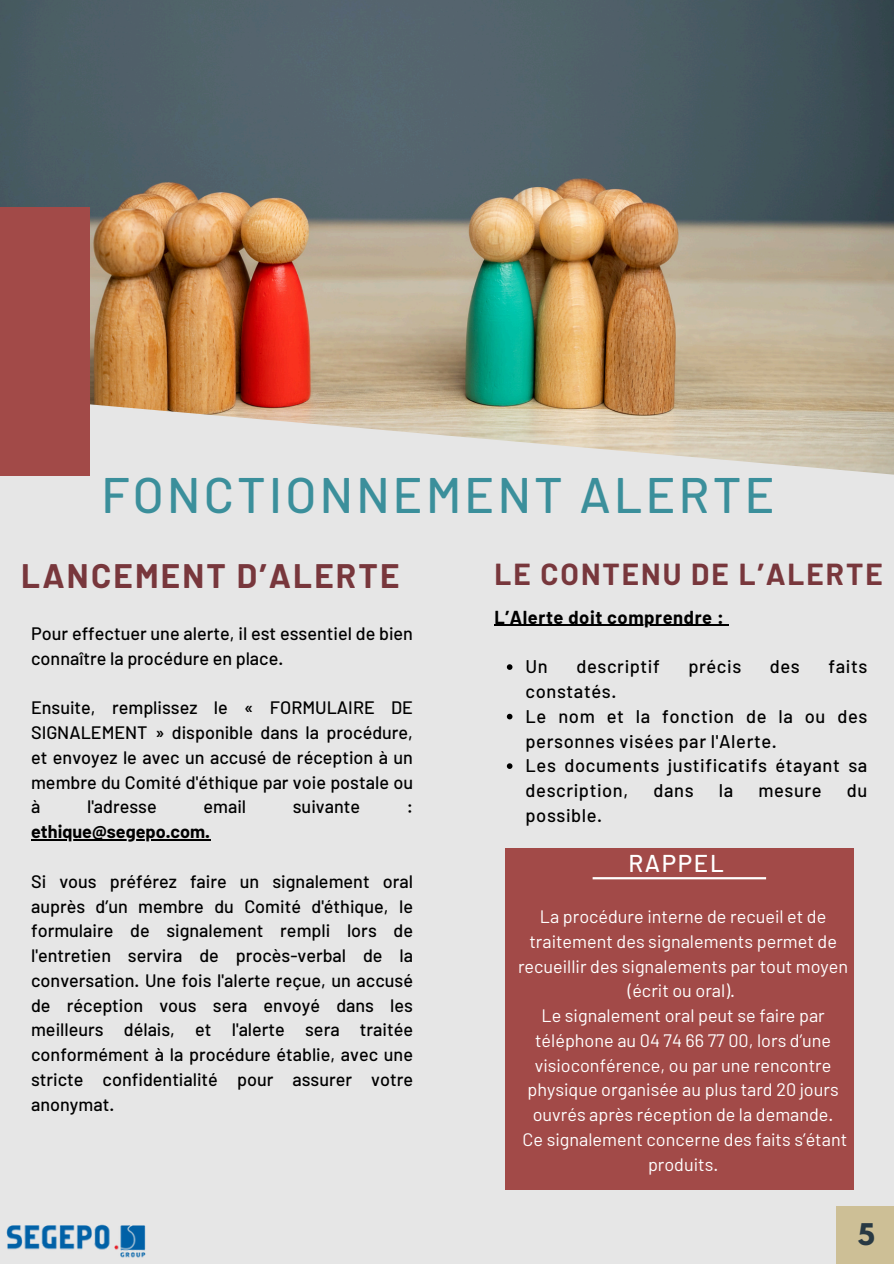
<style>
.page{position:relative;width:894px;height:1264px;background:#fff}
.page>*{position:absolute;margin:0;border:0;box-sizing:border-box;transform-origin:0 0}
.t1{font:500 49.8px "Barlow";letter-spacing:.065em;color:#3b8f9b}
.t2{font:700 33.15px "Barlow";letter-spacing:.065em;color:#78373c}
.t3{font:700 29.7px "Barlow";letter-spacing:.065em;color:#78373c}
.t4{font:700 26.4px "League Spartan";color:#283943}
.t5{font:500 24.3px "Barlow";letter-spacing:.065em;color:#fff}
.t6{font:500 18.3px/24.8px "Barlow";letter-spacing:.03em;color:#000}
.t7{font:700 18.3px "Barlow";letter-spacing:.03em;color:#000}
.t8{font:500 18px/24.8px "Barlow";color:#000;text-align:justify}
.t9{font:18px/24.8px "Barlow";color:#fff;text-align:center}
.t10{font:700 18px "Barlow";color:#000}
</style>
<div class="page">
<div style="left:0;top:0;width:893px;height:1263px;background:#e6e6e6"></div>
<img style="left:0;top:0;width:893px;height:476px">
<div style="left:0;top:208px;width:89px;height:268px;background:#a24a48"></div>
<hr style="left:494px;top:625px;width:230px;height:1px;background:#000">
<svg style="left:506px;top:664px;width:6px;height:6px"></svg>
<svg style="left:506px;top:713px;width:6px;height:6px"></svg>
<svg style="left:506px;top:763px;width:6px;height:6px"></svg>
<img style="left:6px;top:1224px;width:140px;height:34px">
<hr style="left:31px;top:839px;width:179px;height:1px;background:#000">
<div style="left:504px;top:848px;width:349px;height:341px;background:#a24a48"></div>
<hr style="left:592px;top:877px;width:173px;height:2px;background:#fff">
<div style="left:836px;top:1206px;width:57px;height:57px;background:#cdbf96"></div>
<h1 class="t1" style="left:101px;top:463px;width:674px">FONCTIONNEMENT ALERTE</h1>
<h3 class="t2" style="left:21px;top:554px;width:380px">LANCEMENT D’ALERTE</h3>
<h5 class="t3" style="left:494px;top:555px;width:389px">LE CONTENU DE L’ALERTE</h5>
<p class="t8" style="left:31px;top:620px;width:383px">Pour effectuer une alerte, il est essentiel de bien connaître la procédure en place.</p>
<p class="t8" style="left:31px;top:695px;width:383px">Ensuite, remplissez le « FORMULAIRE DE SIGNALEMENT » disponible dans la procédure, et envoyez le avec un accusé de réception à un membre du Comité d'éthique par voie postale ou à</p>
<h2 class="t7" style="left:494px;top:605px;width:231px">L’Alerte doit comprendre :</h2>
<h5 class="t6" style="left:525px;top:653px;width:24px">Un</h5>
<h5 class="t6" style="left:576px;top:653px;width:85px">descriptif</h5>
<h5 class="t6" style="left:688px;top:653px;width:54px">précis</h5>
<h5 class="t6" style="left:769px;top:653px;width:31px">des</h5>
<h5 class="t6" style="left:828px;top:653px;width:40px">faits</h5>
<h5 class="t6" style="left:525px;top:678px;width:92px">constatés.</h5>
<h5 class="t6" style="left:525px;top:703px;width:343px">Le nom et la fonction de la ou des personnes visées par l'Alerte.</h5>
<h5 class="t6" style="left:525px;top:752px;width:343px">Les documents justificatifs étayant sa description,</h5>
<h5 class="t6" style="left:653px;top:777px;width:42px">dans</h5>
<h5 class="t6" style="left:718px;top:777px;width:16px">la</h5>
<h5 class="t6" style="left:758px;top:777px;width:65px">mesure</h5>
<h5 class="t6" style="left:846px;top:777px;width:22px">du</h5>
<p class="t8" style="left:87px;top:794px;width:71px">l'adresse</p>
<p class="t8" style="left:203px;top:794px;width:44px">email</p>
<p class="t8" style="left:293px;top:794px;width:69px">suivante</p>
<p class="t8" style="left:406px;top:794px;width:8px">:</p>
<h4 class="t10" style="left:31px;top:820px;width:180px">ethique@segepo.com.</h4>
<h4 class="t8" style="left:31px;top:868px;width:383px">Si vous préférez faire un signalement oral auprès d’un membre du Comité d'éthique, le formulaire de signalement rempli lors de l'entretien servira de procès-verbal de la conversation. Une fois l'alerte reçue, un accusé</h4>
<p class="t8" style="left:31px;top:992px;width:383px">de réception vous sera envoyé dans les meilleurs délais, et l'alerte sera traitée conformément à la procédure établie, avec une stricte confidentialité pour assurer votre anonymat.</p>
<h5 class="t6" style="left:525px;top:802px;width:78px">possible.</h5>
<p class="t5" style="left:628px;top:847px;width:97px">RAPPEL</p>
<p class="t9" style="left:518px;top:903px;width:331px">La procédure interne de recueil et de traitement des signalements permet de recueillir des signalements par tout moyen (écrit ou oral).</p>
<p class="t9" style="left:527px;top:1002px;width:312px">Le signalement oral peut se faire par téléphone au 04 74 66 77 00, lors d’une visioconférence, ou par une rencontre physique organisée au plus tard 20 jours ouvrés après réception de la demande.</p>
<p class="t9" style="left:522px;top:1126px;width:326px">Ce signalement concerne des faits s’étant produits.</p>
<p class="t4" style="left:857px;top:1221px;width:18px">5</p>
</div>
